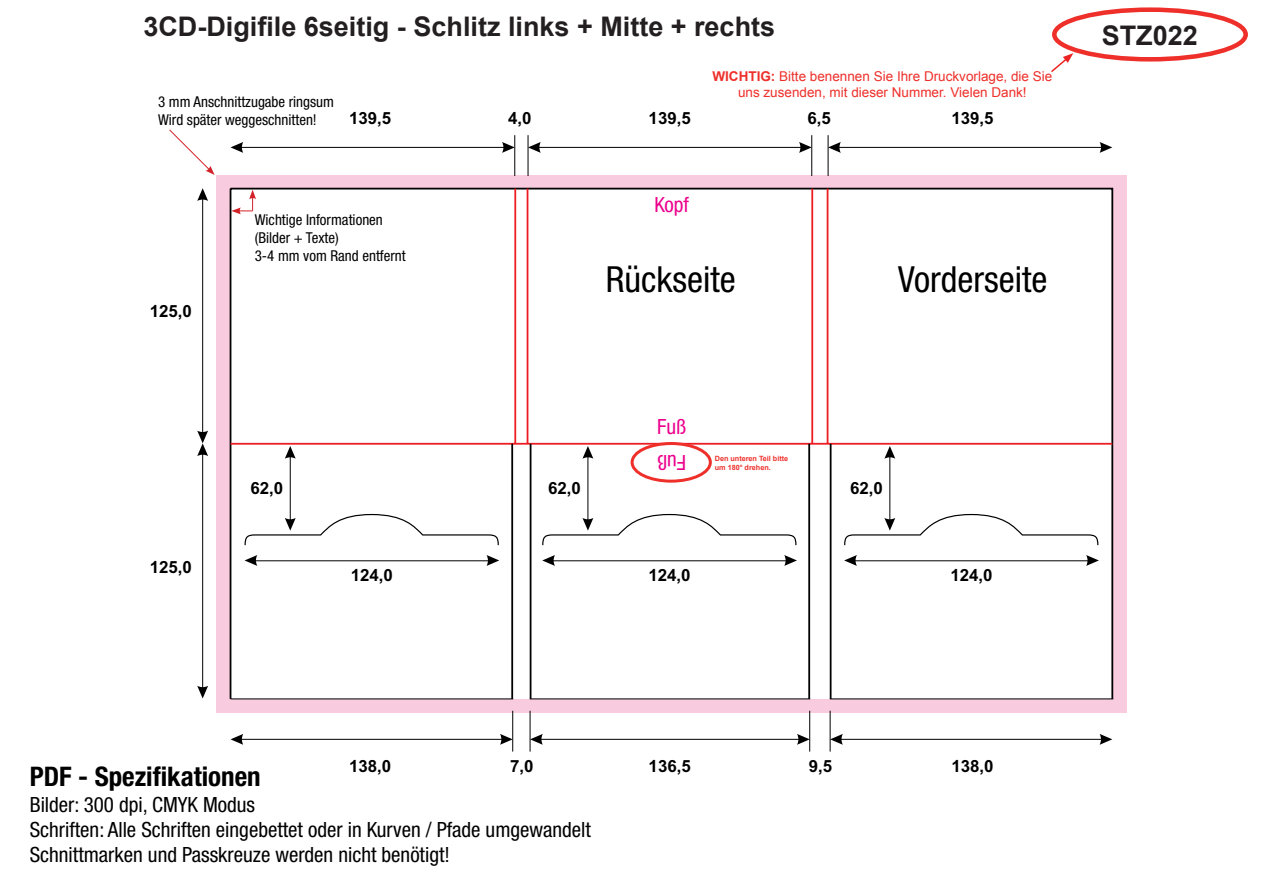
<style>
.page{position:relative;width:1263px;height:893px;background:#fff}
.page>*{position:absolute;margin:0;border:0;box-sizing:border-box;transform-origin:0 0}
.t1{font:condensed 36px "Helvetica Neue";color:#000}
.t2{font:700 27px "Arial";color:#231f20}
.t3{font:700 condensed 27px "Helvetica Neue";color:#000}
.t4{font:condensed 21px/25.2px "Helvetica Neue";color:#000}
.t5{font:condensed 21px "Helvetica Neue";color:#ec008c}
.t6{font:700 16.8px "Arial";color:#000}
.t7{font:condensed 15px/18px "Helvetica Neue";color:#000}
.t8{font:13.5px/16.2px "Arial";color:#ee2f2a;text-align:center}
.t9{font:700 7.2px "Arial";color:#ee2f2a}
.s1{font-weight:700}
</style>
<div class="page">
<div style="left:216px;top:175px;width:911px;height:537px;background:#f9cbdf"></div>
<svg style="left:169px;top:129px;width:46px;height:46px"></svg>
<hr style="left:237px;top:739px;width:272px;height:1px;background:#000">
<svg style="left:231px;top:734px;width:12px;height:11px"></svg>
<svg style="left:500px;top:734px;width:12px;height:11px"></svg>
<hr style="left:202px;top:450px;width:1px;height:242px;background:#000">
<svg style="left:197px;top:686px;width:11px;height:12px"></svg>
<hr style="left:202px;top:195px;width:1px;height:242px;background:#000">
<svg style="left:197px;top:431px;width:11px;height:25px"></svg>
<svg style="left:197px;top:188px;width:11px;height:13px"></svg>
<hr style="left:534px;top:739px;width:272px;height:1px;background:#000">
<svg style="left:531px;top:734px;width:12px;height:11px"></svg>
<svg style="left:797px;top:734px;width:12px;height:11px"></svg>
<hr style="left:834px;top:739px;width:272px;height:1px;background:#000">
<svg style="left:831px;top:734px;width:12px;height:11px"></svg>
<svg style="left:1099px;top:734px;width:13px;height:11px"></svg>
<hr style="left:512px;top:711px;width:1px;height:41px;background:#000">
<hr style="left:530px;top:711px;width:1px;height:41px;background:#000">
<hr style="left:809px;top:711px;width:1px;height:41px;background:#000">
<hr style="left:830px;top:711px;width:1px;height:41px;background:#000">
<hr style="left:828px;top:135px;width:1px;height:41px;background:#000">
<hr style="left:811px;top:135px;width:1px;height:41px;background:#000">
<hr style="left:514px;top:135px;width:1px;height:41px;background:#000">
<hr style="left:528px;top:135px;width:1px;height:41px;background:#000">
<hr style="left:237px;top:147px;width:269px;height:1px;background:#000">
<svg style="left:231px;top:142px;width:12px;height:11px"></svg>
<svg style="left:502px;top:142px;width:13px;height:11px"></svg>
<hr style="left:537px;top:147px;width:266px;height:1px;background:#000">
<svg style="left:528px;top:142px;width:13px;height:11px"></svg>
<svg style="left:799px;top:142px;width:13px;height:11px"></svg>
<hr style="left:837px;top:147px;width:269px;height:1px;background:#000">
<svg style="left:828px;top:142px;width:13px;height:11px"></svg>
<svg style="left:1099px;top:142px;width:13px;height:11px"></svg>
<div style="left:229px;top:187px;width:885px;height:513px;background:#fff"></div>
<hr style="left:231px;top:443px;width:881px;height:2px;background:#ed1d24">
<hr style="left:514px;top:189px;width:2px;height:255px;background:#ed1d24">
<hr style="left:527px;top:189px;width:1px;height:255px;background:#ed1d24">
<hr style="left:811px;top:189px;width:2px;height:255px;background:#ed1d24">
<hr style="left:827px;top:189px;width:1px;height:255px;background:#ed1d24">
<hr style="left:511px;top:444px;width:2px;height:255px;background:#000">
<hr style="left:530px;top:444px;width:1px;height:255px;background:#000">
<hr style="left:808px;top:444px;width:2px;height:255px;background:#000">
<hr style="left:830px;top:444px;width:1px;height:255px;background:#000">
<svg style="left:557px;top:658px;width:28px;height:10px"></svg>
<svg style="left:546px;top:659px;width:5px;height:9px"></svg>
<svg style="left:545px;top:675px;width:40px;height:12px"></svg>
<hr style="left:530px;top:698px;width:280px;height:1px;background:#000">
<hr style="left:830px;top:698px;width:283px;height:1px;background:#000">
<hr style="left:290px;top:452px;width:1px;height:76px;background:#000">
<svg style="left:285px;top:446px;width:11px;height:13px"></svg>
<hr style="left:250px;top:560px;width:238px;height:1px;background:#000">
<svg style="left:245px;top:555px;width:12px;height:11px"></svg>
<svg style="left:487px;top:555px;width:12px;height:11px"></svg>
<svg style="left:244px;top:513px;width:255px;height:33px;background:#f2f2f2"></svg>
<hr style="left:588px;top:452px;width:1px;height:76px;background:#000">
<svg style="left:582px;top:446px;width:11px;height:13px"></svg>
<hr style="left:548px;top:560px;width:238px;height:1px;background:#000">
<svg style="left:542px;top:555px;width:13px;height:11px"></svg>
<svg style="left:784px;top:555px;width:13px;height:11px"></svg>
<svg style="left:542px;top:513px;width:255px;height:33px;background:#f2f2f2"></svg>
<hr style="left:889px;top:452px;width:1px;height:76px;background:#000">
<svg style="left:884px;top:446px;width:11px;height:13px"></svg>
<hr style="left:850px;top:560px;width:238px;height:1px;background:#000">
<svg style="left:844px;top:555px;width:13px;height:11px"></svg>
<svg style="left:1086px;top:555px;width:13px;height:11px"></svg>
<svg style="left:843px;top:513px;width:256px;height:33px;background:#f2f2f2"></svg>
<div style="left:1052px;top:7px;width:196px;height:55px;border:4px solid #ee2f2a;border-radius:50%"></div>
<svg style="left:1051px;top:53px;width:22px;height:19px"></svg>
<div style="left:631px;top:442px;width:81px;height:41px;border:3px solid #ee2f2a;border-radius:50%"></div>
<p class="t2" style="left:143px;top:9px;width:633px">3CD-Digifile 6seitig - Schlitz links + Mitte + rechts</p>
<p class="t8" style="left:712px;top:69px;width:341px"><span class="s1">WICHTIG:</span> Bitte benennen Sie Ihre Druckvorlage, die Sie uns zusenden, mit dieser Nummer. Vielen Dank!</p>
<p class="t7" style="left:158px;top:92px;width:178px">3 mm Anschnittzugabe ringsum<br>Wird später weggeschnitten!</p>
<p class="t6" style="left:508px;top:108px;width:25px">4,0</p>
<p class="t6" style="left:649px;top:108px;width:44px">139,5</p>
<p class="t6" style="left:807px;top:108px;width:25px">6,5</p>
<p class="t6" style="left:951px;top:108px;width:44px">139,5</p>
<p class="t6" style="left:349px;top:108px;width:44px">139,5</p>
<p class="t6" style="left:150px;top:302px;width:44px">125,0</p>
<p class="t7" style="left:255px;top:210px;width:152px">Wichtige Informationen (Bilder + Texte)<br>3-4 mm vom Rand entfernt</p>
<p class="t6" style="left:150px;top:557px;width:44px">125,0</p>
<p class="t6" style="left:250px;top:478px;width:34px">62,0</p>
<p class="t6" style="left:351px;top:565px;width:44px">124,0</p>
<p class="t5" style="left:654px;top:193px;width:36px">Kopf</p>
<p class="t1" style="left:606px;top:258px;width:131px">Rückseite</p>
<p class="t6" style="left:548px;top:478px;width:34px">62,0</p>
<p class="t5" style="left:657px;top:414px;width:30px">Fuß</p>
<p class="t5" style="left:686px;top:474px;width:30px;rotate:-180deg">Fuß</p>
<p class="t9" style="left:715px;top:454px;width:75px">Den unteren Teil bitte</p>
<p class="t9" style="left:715px;top:463px;width:57px">um 180° drehen.</p>
<p class="t6" style="left:648px;top:565px;width:44px">124,0</p>
<p class="t1" style="left:898px;top:258px;width:151px">Vorderseite</p>
<p class="t6" style="left:850px;top:478px;width:34px">62,0</p>
<p class="t6" style="left:950px;top:565px;width:44px">124,0</p>
<p class="t2" style="left:1102px;top:18px;width:98px">STZ022</p>
<p class="t6" style="left:510px;top:756px;width:25px">7,0</p>
<p class="t6" style="left:349px;top:756px;width:44px">138,0</p>
<p class="t3" style="left:30px;top:760px;width:232px">PDF - Spezifikationen</p>
<p class="t4" style="left:30px;top:791px;width:563px">Bilder: 300 dpi, CMYK Modus<br>Schriften: Alle Schriften eingebettet oder in Kurven / Pfade umgewandelt<br>Schnittmarken und Passkreuze werden nicht benötigt!</p>
<p class="t6" style="left:649px;top:756px;width:44px">136,5</p>
<p class="t6" style="left:809px;top:756px;width:25px">9,5</p>
<p class="t6" style="left:951px;top:756px;width:44px">138,0</p>
</div>
